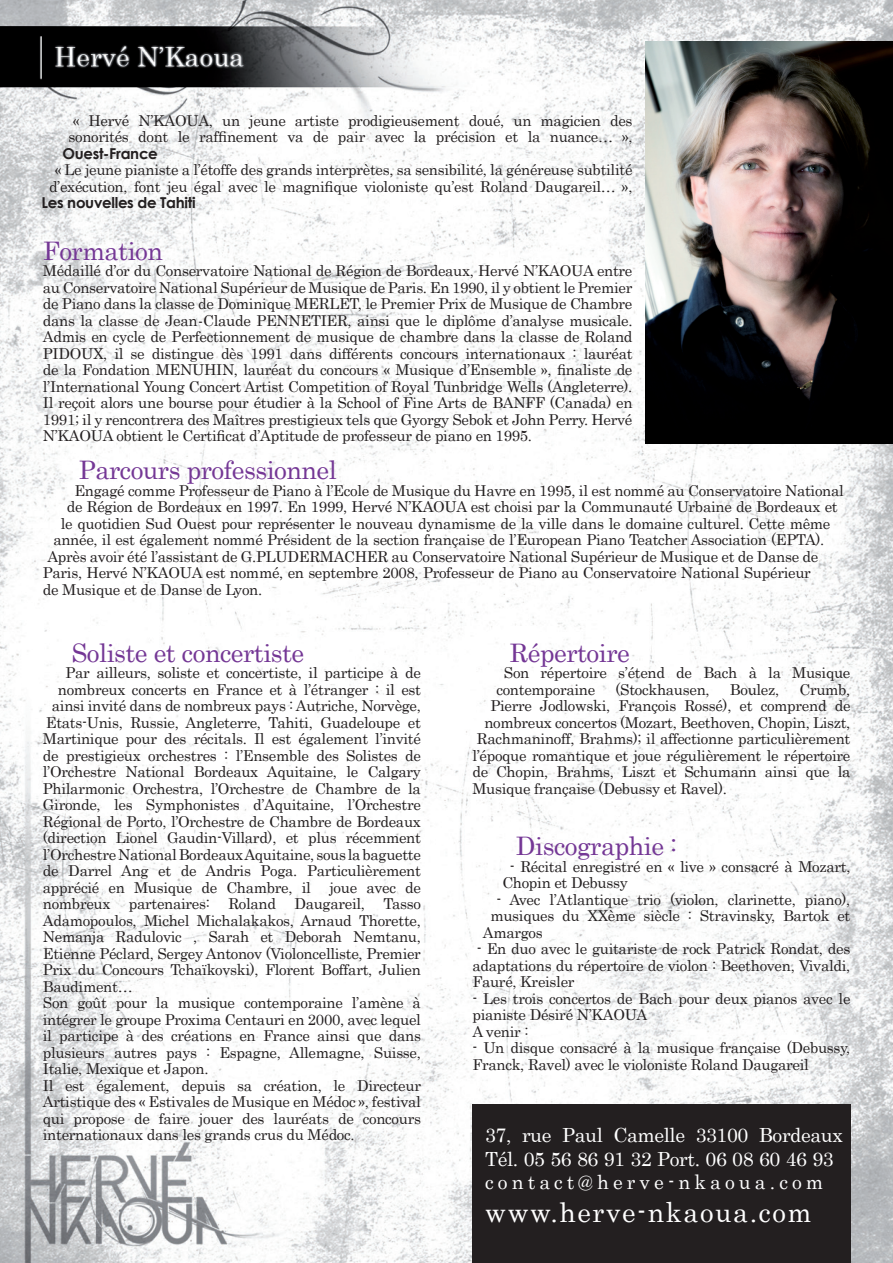
<style>
.page{position:relative;width:893px;height:1263px;background:#fff}
.page>*{position:absolute;margin:0;border:0;box-sizing:border-box;transform-origin:0 0}
.t1{font:27px "Century";letter-spacing:.06em;color:#fff}
.t2{font:25.5px "Century";letter-spacing:-.02em;color:#743795}
.t3{font:19.5px/23.4px "Century";letter-spacing:-.02em;color:#fff}
.t4{font:15px/16.5px "Century";letter-spacing:-.02em;color:#231f20}
.t5{font:700 15px "Century Gothic";letter-spacing:-.02em;color:#231f20}
</style>
<div class="page">
<img style="left:0;top:0;width:893px;height:1263px">
<img style="left:645px;top:41px;width:248px;height:402px">
<div style="left:472px;top:1104px;width:378px;height:159px;background:#231f20"></div>
<p class="t4" style="left:69px;top:111px;width:566px;text-align:center">« Hervé N’KAOUA, un jeune artiste prodigieusement doué, un magicien des sonorités dont le raffinement va de pair avec la précision et la nuance… »,</p>
<p class="t5" style="left:63px;top:144px;width:97px">Ouest-France</p>
<p class="t4" style="left:49px;top:160px;width:585px;text-align:center">« Le jeune pianiste a l’étoffe des grands interprètes, sa sensibilité, la généreuse subtilité d’exécution, font jeu égal avec le magnifique violoniste qu’est Roland Daugareil… »,</p>
<p class="t5" style="left:42px;top:193px;width:156px">Les nouvelles de Tahiti</p>
<h2 class="t2" style="left:43px;top:229px;width:122px">Formation</h2>
<p class="t4" style="left:43px;top:261px;width:591px;text-align:justify">Médaillé d’or du Conservatoire National de Région de Bordeaux, Hervé N’KAOUA entre au Conservatoire National Supérieur de Musique de Paris. En 1990, il y obtient le Premier de Piano dans la classe de Dominique MERLET, le Premier Prix de Musique de Chambre dans la classe de Jean Claude PENNETIER, ainsi que le diplôme d’analyse musicale.<br>Admis en cycle de Perfectionnement de musique de chambre dans la classe de Roland PIDOUX, il se distingue dès 1991 dans différents concours internationaux : lauréat de la Fondation MENUHIN, lauréat du concours « Musique d’Ensemble », finaliste de l’International Young Concert Artist Competition of Royal Tunbridge Wells (Angleterre).<br>Il reçoit alors une bourse pour étudier à la School of Fine Arts de BANFF (Canada) en 1991; il y rencontrera des Maîtres prestigieux tels que Gyorgy Sebok et John Perry. Hervé N’KAOUA obtient le Certificat d’Aptitude de professeur de piano en 1995.</p>
<h2 class="t2" style="left:79px;top:449px;width:259px">Parcours professionnel</h2>
<p class="t4" style="left:74px;top:481px;width:771px">Engagé comme Professeur de Piano à l’Ecole de Musique du Havre en 1995, il est nommé au Conservatoire National</p>
<p class="t4" style="left:67px;top:497px;width:772px">de Région de Bordeaux en 1997. En 1999, Hervé N’KAOUA est choisi par la Communauté Urbaine de Bordeaux et</p>
<p class="t4" style="left:61px;top:514px;width:771px">le quotidien Sud Ouest pour représenter le nouveau dynamisme de la ville dans le domaine culturel. Cette même</p>
<p class="t4" style="left:53px;top:530px;width:772px">année, il est également nommé Président de la section française de l’European Piano Teatcher Association (EPTA).</p>
<p class="t4" style="left:47px;top:547px;width:772px">Après avoir été l’assistant de G.PLUDERMACHER au Conservatoire National Supérieur de Musique et de Danse de</p>
<p class="t4" style="left:43px;top:563px;width:769px">Paris, Hervé N’KAOUA est nommé, en septembre 2008, Professeur de Piano au Conservatoire National Supérieur</p>
<p class="t4" style="left:43px;top:580px;width:221px">de Musique et de Danse de Lyon.</p>
<p class="t4" style="left:198px;top:313px;width:6px">-</p>
<h2 class="t2" style="left:71px;top:631px;width:234px">Soliste et concertiste</h2>
<p class="t4" style="left:65px;top:663px;width:357px">Par ailleurs, soliste et concertiste, il participe à de</p>
<p class="t4" style="left:58px;top:680px;width:365px">nombreux concerts en France et à l’étranger : il est</p>
<p class="t4" style="left:52px;top:696px;width:371px">ainsi invité dans de nombreux pays : Autriche, Norvège,</p>
<p class="t4" style="left:46px;top:713px;width:377px">Etats-Unis, Russie, Angleterre, Tahiti, Guadeloupe et</p>
<p class="t4" style="left:43px;top:729px;width:380px">Martinique pour des récitals. Il est également l’invité</p>
<p class="t4" style="left:43px;top:746px;width:380px">de prestigieux orchestres : l’Ensemble des Solistes de</p>
<p class="t4" style="left:43px;top:762px;width:380px">l’Orchestre National Bordeaux Aquitaine, le Calgary</p>
<p class="t4" style="left:43px;top:779px;width:380px">Philarmonic Orchestra, l’Orchestre de Chambre de la</p>
<p class="t4" style="left:43px;top:795px;width:380px">Gironde, les Symphonistes d’Aquitaine, l’Orchestre</p>
<p class="t4" style="left:43px;top:812px;width:380px">Régional de Porto, l’Orchestre de Chambre de Bordeaux</p>
<p class="t4" style="left:43px;top:828px;width:380px">(direction Lionel Gaudin-Villard), et plus récemment</p>
<p class="t4" style="left:43px;top:845px;width:380px">l’Orchestre National Bordeaux Aquitaine, sous la baguette</p>
<p class="t4" style="left:43px;top:861px;width:380px">de Darrel Ang et de Andris Poga. Particulièrement</p>
<p class="t4" style="left:43px;top:878px;width:380px">apprécié en Musique de Chambre, il joue avec de</p>
<p class="t4" style="left:43px;top:894px;width:380px">nombreux partenaires: Roland Daugareil, Tasso</p>
<p class="t4" style="left:43px;top:911px;width:380px">Adamopoulos, Michel Michalakakos, Arnaud Thorette,</p>
<p class="t4" style="left:43px;top:927px;width:380px">Nemanja Radulovic , Sarah et Deborah Nemtanu,</p>
<p class="t4" style="left:43px;top:944px;width:380px">Etienne Péclard, Sergey Antonov (Violoncelliste, Premier</p>
<p class="t4" style="left:43px;top:960px;width:380px">Prix du Concours Tchaïkovski), Florent Boffart, Julien</p>
<p class="t4" style="left:43px;top:977px;width:91px">Baudiment…</p>
<p class="t4" style="left:43px;top:993px;width:380px">Son goût pour la musique contemporaine l’amène à</p>
<p class="t4" style="left:43px;top:1010px;width:380px">intégrer le groupe Proxima Centauri en 2000, avec lequel</p>
<p class="t4" style="left:43px;top:1026px;width:380px">il participe à des créations en France ainsi que dans</p>
<p class="t4" style="left:43px;top:1043px;width:380px">plusieurs autres pays : Espagne, Allemagne, Suisse,</p>
<p class="t4" style="left:43px;top:1059px;width:167px">Italie, Mexique et Japon.</p>
<p class="t4" style="left:43px;top:1076px;width:380px">Il est également, depuis sa création, le Directeur</p>
<p class="t4" style="left:43px;top:1092px;width:380px">Artistique des « Estivales de Musique en Médoc », festival</p>
<p class="t4" style="left:43px;top:1109px;width:380px">qui propose de faire jouer des lauréats de concours</p>
<p class="t4" style="left:43px;top:1125px;width:313px">internationaux dans les grands crus du Médoc.</p>
<h2 class="t2" style="left:510px;top:631px;width:122px">Répertoire</h2>
<p class="t4" style="left:496px;top:663px;width:356px;text-indent:8px">Son répertoire s’étend de Bach à la Musique contemporaine</p>
<p class="t4" style="left:615px;top:680px;width:96px">(Stockhausen,</p>
<p class="t4" style="left:730px;top:680px;width:51px">Boulez,</p>
<p class="t4" style="left:799px;top:680px;width:52px">Crumb,</p>
<p class="t4" style="left:490px;top:696px;width:362px">Pierre Jodlowski, François Rossé), et comprend de</p>
<p class="t4" style="left:484px;top:713px;width:368px">nombreux concertos (Mozart, Beethoven, Chopin, Liszt,</p>
<p class="t4" style="left:477px;top:729px;width:375px">Rachmaninoff, Brahms); il affectionne particulièrement</p>
<p class="t4" style="left:472px;top:746px;width:380px">l’époque romantique et joue régulièrement le répertoire</p>
<p class="t4" style="left:472px;top:762px;width:380px">de Chopin, Brahms, Liszt et Schumann ainsi que la</p>
<p class="t4" style="left:472px;top:779px;width:256px">Musique française (Debussy et Ravel).</p>
<h2 class="t2" style="left:516px;top:824px;width:163px">Discographie :</h2>
<p class="t4" style="left:502px;top:856px;width:350px;text-indent:8px">- Récital enregistré en « live » consacré à Mozart,<br>Chopin et Debussy</p>
<p class="t4" style="left:496px;top:889px;width:356px">- Avec l’Atlantique trio (violon, clarinette, piano),</p>
<p class="t4" style="left:490px;top:906px;width:362px">musiques du XXème siècle : Stravinsky, Bartok et</p>
<p class="t4" style="left:483px;top:922px;width:61px">Amargos</p>
<p class="t4" style="left:472px;top:939px;width:380px;text-align:justify;text-indent:4px">- En duo avec le guitariste de rock Patrick Rondat, des adaptations du répertoire de violon : Beethoven, Vivaldi, Fauré, Kreisler</p>
<p class="t4" style="left:472px;top:988px;width:380px">- Les trois concertos de Bach pour deux pianos avec le pianiste Désiré N’KAOUA<br>A venir :</p>
<p class="t4" style="left:472px;top:1038px;width:380px">- Un disque consacré à la musique française (Debussy,<br>Franck, Ravel) avec le violoniste Roland Daugareil</p>
<h3 class="t3" style="left:485px;top:1122px;width:359px">37, rue Paul Camelle 33100 Bordeaux<br>Tél. 05 56 86 91 32 Port. 06 08 60 46 93 contact@herve-nkaoua.com</h3>
<h1 class="t1" style="left:485px;top:1189px;width:328px">www.herve-nkaoua.com</h1>
</div>
